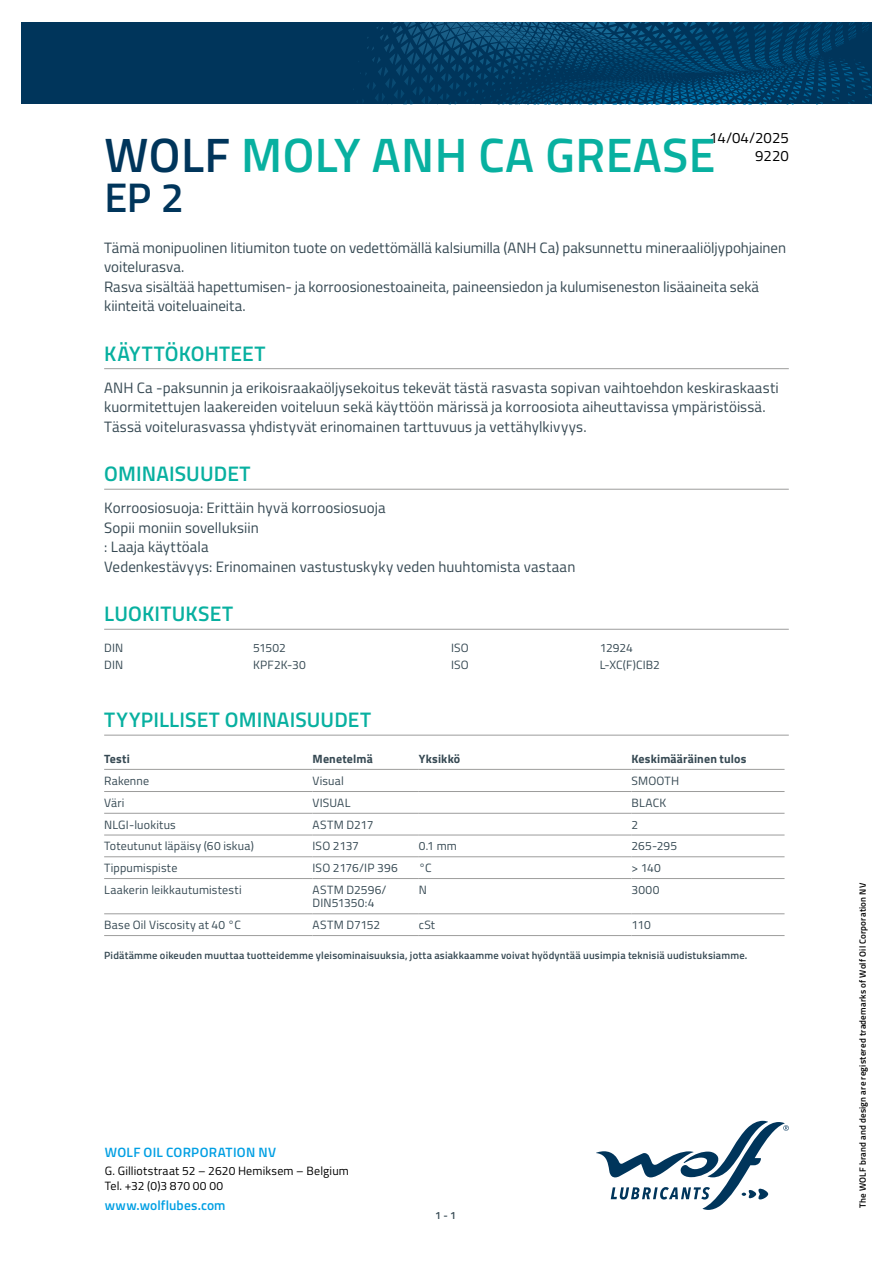
<style>
.page{position:relative;width:893px;height:1263px;background:#fff}
.page>*{position:absolute;margin:0;border:0;box-sizing:border-box;transform-origin:0 0}
.t1{font:600 48.3px "Titillium";letter-spacing:.01em;color:#08b0a0}
.t2{font:600 41.4px "Titillium";color:#00355b}
.t3{font:600 21px "Titillium";letter-spacing:.005em;color:#08b0a0}
.t4{font:15px/19.5px "Titillium";letter-spacing:.005em;color:#364953}
.t5{font:15px/18px "Titillium";color:#000;text-align:right}
.t6{font:600 13.5px "Titillium";letter-spacing:.015em;color:#009fe3}
.t7{font:12px/13.5px "Titillium";letter-spacing:.015em;color:#364953}
.t8{font:12px/14.4px "Titillium";letter-spacing:.015em;color:#000}
.t9{font:700 12px "Titillium";letter-spacing:.015em;color:#364953}
.t10{font:600 10.5px "Titillium";letter-spacing:.02em;color:#364953}
.t11{font:600 9px "Titillium";letter-spacing:.025em;color:#000}
.s1{color:#00355b}
</style>
<div class="page">
<svg style="left:596px;top:1121px;width:193px;height:89px"></svg>
<svg style="left:21px;top:22px;width:851px;height:82px;background:#013b62"></svg>
<hr style="left:104px;top:368px;width:685px;height:1px;background:#9d9d9c">
<hr style="left:104px;top:489px;width:685px;height:1px;background:#9d9d9c">
<hr style="left:104px;top:629px;width:685px;height:1px;background:#9d9d9c">
<hr style="left:104px;top:735px;width:685px;height:1px;background:#9d9d9c">
<hr style="left:104px;top:769px;width:209px;height:1px;background:#9d9d9c">
<hr style="left:313px;top:769px;width:106px;height:1px;background:#9d9d9c">
<hr style="left:419px;top:769px;width:212px;height:1px;background:#9d9d9c">
<hr style="left:631px;top:769px;width:153px;height:1px;background:#9d9d9c">
<hr style="left:104px;top:791px;width:209px;height:1px;background:#9d9d9c">
<hr style="left:313px;top:791px;width:106px;height:1px;background:#9d9d9c">
<hr style="left:419px;top:791px;width:212px;height:1px;background:#9d9d9c">
<hr style="left:631px;top:791px;width:153px;height:1px;background:#9d9d9c">
<hr style="left:104px;top:813px;width:209px;height:1px;background:#9d9d9c">
<hr style="left:313px;top:813px;width:106px;height:1px;background:#9d9d9c">
<hr style="left:419px;top:813px;width:212px;height:1px;background:#9d9d9c">
<hr style="left:631px;top:813px;width:153px;height:1px;background:#9d9d9c">
<hr style="left:104px;top:835px;width:209px;height:1px;background:#9d9d9c">
<hr style="left:313px;top:835px;width:106px;height:1px;background:#9d9d9c">
<hr style="left:419px;top:835px;width:212px;height:1px;background:#9d9d9c">
<hr style="left:631px;top:835px;width:153px;height:1px;background:#9d9d9c">
<hr style="left:104px;top:856px;width:209px;height:1px;background:#9d9d9c">
<hr style="left:313px;top:856px;width:106px;height:1px;background:#9d9d9c">
<hr style="left:419px;top:856px;width:212px;height:1px;background:#9d9d9c">
<hr style="left:631px;top:856px;width:153px;height:1px;background:#9d9d9c">
<hr style="left:104px;top:878px;width:209px;height:1px;background:#9d9d9c">
<hr style="left:313px;top:878px;width:106px;height:1px;background:#9d9d9c">
<hr style="left:419px;top:878px;width:212px;height:1px;background:#9d9d9c">
<hr style="left:631px;top:878px;width:153px;height:1px;background:#9d9d9c">
<hr style="left:104px;top:913px;width:209px;height:1px;background:#9d9d9c">
<hr style="left:313px;top:913px;width:106px;height:1px;background:#9d9d9c">
<hr style="left:419px;top:913px;width:212px;height:1px;background:#9d9d9c">
<hr style="left:631px;top:913px;width:153px;height:1px;background:#9d9d9c">
<hr style="left:104px;top:935px;width:209px;height:1px;background:#9d9d9c">
<hr style="left:313px;top:935px;width:106px;height:1px;background:#9d9d9c">
<hr style="left:419px;top:935px;width:212px;height:1px;background:#9d9d9c">
<hr style="left:631px;top:935px;width:153px;height:1px;background:#9d9d9c">
<p class="t5" style="left:709px;top:128px;width:81px">14/04/2025<br>9220</p>
<h1 class="t1" style="left:104px;top:118px;width:612px"><span class="s1">WOLF</span> MOLY ANH CA GREASE</h1>
<h2 class="t2" style="left:104px;top:166px;width:81px">EP 2</h2>
<p class="t4" style="left:104px;top:237px;width:683px">Tämä monipuolinen litiumiton tuote on vedettömällä kalsiumilla (ANH Ca) paksunnettu mineraaliöljypohjainen voitelurasva.<br>Rasva sisältää hapettumisen- ja korroosionestoaineita, paineensiedon ja kulumiseneston lisäaineita sekä kiinteitä voiteluaineita.</p>
<h3 class="t3" style="left:104px;top:337px;width:163px">KÄYTTÖKOHTEET</h3>
<p class="t4" style="left:104px;top:377px;width:676px">ANH Ca -paksunnin ja erikoisraakaöljysekoitus tekevät tästä rasvasta sopivan vaihtoehdon keskiraskaasti kuormitettujen laakereiden voiteluun sekä käyttöön märissä ja korroosiota aiheuttavissa ympäristöissä.<br>Tässä voitelurasvassa yhdistyvät erinomainen tarttuvuus ja vettähylkivyys.</p>
<h3 class="t3" style="left:104px;top:458px;width:148px">OMINAISUUDET</h3>
<p class="t4" style="left:104px;top:498px;width:473px">Korroosiosuoja: Erittäin hyvä korroosiosuoja<br>Sopii moniin sovelluksiin<br>: Laaja käyttöala<br>Vedenkestävyys: Erinomainen vastustuskyky veden huuhtomista vastaan</p>
<h3 class="t3" style="left:104px;top:598px;width:130px">LUOKITUKSET</h3>
<p class="t7" style="left:104px;top:640px;width:21px">DIN</p>
<p class="t7" style="left:253px;top:640px;width:34px">51502</p>
<p class="t7" style="left:104px;top:658px;width:21px">DIN</p>
<p class="t7" style="left:253px;top:658px;width:54px">KPF2K-30</p>
<p class="t7" style="left:451px;top:640px;width:19px">ISO</p>
<p class="t7" style="left:600px;top:640px;width:35px">12924</p>
<p class="t7" style="left:451px;top:658px;width:19px">ISO</p>
<p class="t7" style="left:600px;top:658px;width:62px">L-XC(F)CIB2</p>
<h3 class="t3" style="left:104px;top:704px;width:268px">TYYPILLISET OMINAISUUDET</h3>
<p class="t9" style="left:104px;top:750px;width:27px">Testi</p>
<p class="t9" style="left:313px;top:750px;width:62px">Menetelmä</p>
<p class="t9" style="left:419px;top:750px;width:43px">Yksikkö</p>
<p class="t9" style="left:631px;top:750px;width:116px">Keskimääräinen tulos</p>
<p class="t7" style="left:104px;top:774px;width:47px">Rakenne</p>
<p class="t7" style="left:313px;top:774px;width:33px">Visual</p>
<p class="t7" style="left:631px;top:774px;width:49px">SMOOTH</p>
<p class="t7" style="left:104px;top:795px;width:22px">Väri</p>
<p class="t7" style="left:313px;top:795px;width:39px">VISUAL</p>
<p class="t7" style="left:631px;top:795px;width:36px">BLACK</p>
<p class="t7" style="left:104px;top:817px;width:73px">NLGI-luokitus</p>
<p class="t7" style="left:313px;top:817px;width:62px">ASTM D217</p>
<p class="t7" style="left:631px;top:817px;width:8px">2</p>
<p class="t7" style="left:104px;top:839px;width:151px">Toteutunut läpäisy (60 iskua)</p>
<p class="t7" style="left:313px;top:839px;width:48px">ISO 2137</p>
<p class="t7" style="left:419px;top:839px;width:40px">0.1 mm</p>
<p class="t7" style="left:631px;top:839px;width:47px">265-295</p>
<p class="t7" style="left:104px;top:861px;width:75px">Tippumispiste</p>
<p class="t7" style="left:313px;top:861px;width:87px">ISO 2176/IP 396</p>
<p class="t7" style="left:419px;top:861px;width:14px">°C</p>
<p class="t7" style="left:631px;top:861px;width:31px">&gt; 140</p>
<p class="t7" style="left:104px;top:882px;width:139px">Laakerin leikkautumistesti</p>
<p class="t7" style="left:313px;top:882px;width:75px">ASTM D2596/<br>DIN51350:4</p>
<p class="t7" style="left:419px;top:882px;width:10px">N</p>
<p class="t7" style="left:631px;top:882px;width:29px">3000</p>
<p class="t7" style="left:104px;top:918px;width:138px">Base Oil Viscosity at 40 °C</p>
<p class="t7" style="left:313px;top:918px;width:69px">ASTM D7152</p>
<p class="t7" style="left:419px;top:918px;width:18px">cSt</p>
<p class="t7" style="left:631px;top:918px;width:21px">110</p>
<p class="t10" style="left:104px;top:948px;width:645px">Pidätämme oikeuden muuttaa tuotteidemme yleisominaisuuksia, jotta asiakkaamme voivat hyödyntää uusimpia teknisiä uudistuksiamme.</p>
<p class="t6" style="left:105px;top:1142px;width:173px">WOLF OIL CORPORATION NV</p>
<p class="t8" style="left:105px;top:1163px;width:246px">G. Gilliotstraat 52 – 2620 Hemiksem – Belgium<br>Tel. +32 (0)3 870 00 00</p>
<p class="t6" style="left:105px;top:1195px;width:122px">www.wolflubes.com</p>
<p class="t10" style="left:435px;top:1207px;width:22px">1 - 1</p>
<p class="t11" style="left:856px;top:1208px;width:326px;rotate:-90deg">The WOLF brand and design are registered trademarks of Wolf Oil Corporation NV</p>
</div>
